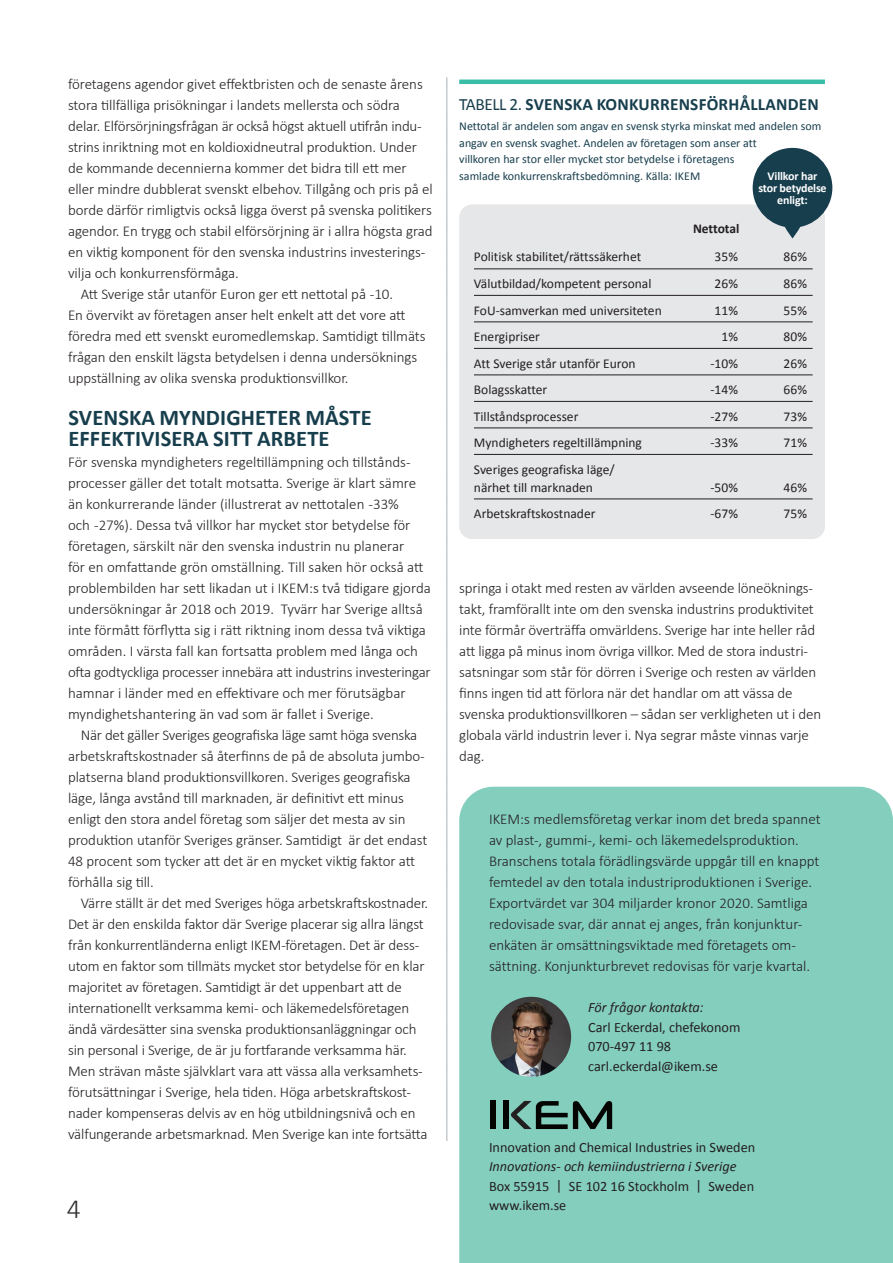
<style>
.page{position:relative;width:893px;height:1263px;background:#fff}
.page>*{position:absolute;margin:0;border:0;box-sizing:border-box;transform-origin:0 0}
.t1{font:300 27.75px "Calibri";color:#312f30}
.Mellanrubrik{font:700 22.5px/21px "Calibri";letter-spacing:.005em;color:#173e4d}
.Rubrik_bild_och_tabe{font:700 17.25px "Calibri";letter-spacing:.015em;color:#173e4d}
.Brödtext{font:300 15px/21px "Calibri";letter-spacing:-.01em;color:#231f20}
.t2{font:14.25px/19.5px "Calibri";color:#231f20}
.t3{font:italic 14.25px "Calibri";color:#231f20}
.Brödtext-2{font:13.5px/18px "Calibri";color:#231f20}
.Brödtext-3{font:700 13.5px "Calibri";letter-spacing:-.005em;color:#231f20}
.Rubrik_bild_och_tabe-2{font:12px/16.5px "Calibri";color:#173e4d}
.Brödtext-4{font:700 12px/12.5px "Calibri";letter-spacing:-.015em;color:#fff;text-align:center}
.s1{font-weight:400}
</style>
<div class="page">
<div style="left:459px;top:787px;width:434px;height:476px;background:#84cebe"></div>
<div style="left:490px;top:1101px;width:5px;height:28px;background:#040503"></div>
<div style="left:504px;top:1101px;width:5px;height:28px;background:#040503"></div>
<svg style="left:511px;top:1101px;width:101px;height:28px;background:#4f7a70"></svg>
<img style="left:491px;top:997px;width:80px;height:80px;border-radius:40px">
<hr style="left:446px;top:74px;width:3px;height:1068px;background:#fff;opacity:.12">
<div style="left:459px;top:204px;width:366px;height:335px;background:#e6e7e9;border-radius:13px"></div>
<hr style="left:474px;top:269px;width:339px;height:1px;background:#231f20">
<hr style="left:474px;top:295px;width:339px;height:1px;background:#231f20">
<hr style="left:474px;top:322px;width:339px;height:1px;background:#231f20">
<hr style="left:474px;top:348px;width:339px;height:1px;background:#231f20">
<hr style="left:474px;top:375px;width:339px;height:1px;background:#231f20">
<hr style="left:474px;top:401px;width:339px;height:1px;background:#231f20">
<hr style="left:474px;top:428px;width:339px;height:1px;background:#231f20">
<hr style="left:474px;top:454px;width:339px;height:1px;background:#231f20">
<hr style="left:474px;top:499px;width:339px;height:1px;background:#231f20">
<svg style="left:778px;top:225px;width:29px;height:13px"></svg>
<div style="left:753px;top:148px;width:79px;height:80px;background:#173e4d;border-radius:50%"></div>
<hr style="left:459px;top:80px;width:366px;height:4px;background:#38bda7">
<p class="Brödtext" style="left:68px;top:73px;width:366px">företagens agendor givet effektbristen och de senaste årens stora tillfälliga prisökningar i landets mellersta och södra delar. Elförsörjningsfrågan är också högst aktuell utifrån indu&shy;strins inriktning mot en koldioxidneutral produktion. Under de kommande decennierna kommer det bidra till ett mer eller mindre dubblerat svenskt elbehov. Tillgång och pris på el borde därför rimligtvis också ligga överst på svenska politikers agendor. En trygg och stabil elförsörjning är i allra högsta grad en viktig komponent för den svenska industrins investerings&shy;vilja och konkurrensförmåga.</p>
<p class="Brödtext" style="left:68px;top:283px;width:359px;text-indent:13px">Att Sverige står utanför Euron ger ett nettotal på -10.<br>En övervikt av företagen anser helt enkelt att det vore att föredra med ett svenskt euromedlemskap. Samtidigt tillmäts frågan den enskilt lägsta betydelsen i denna undersöknings uppställning av olika svenska produktionsvillkor.</p>
<p class="Mellanrubrik" style="left:68px;top:406px;width:305px">SVENSKA MYNDIGHETER MÅSTE<br>EFFEKTIVISERA SITT ARBETE</p>
<p class="Brödtext" style="left:68px;top:451px;width:364px">För svenska myndigheters regeltillämpning och tillstånds&shy;processer gäller det totalt motsatta. Sverige är klart sämre än konkurrerande länder (illustrerat av nettotalen -33%<br>och -27%). Dessa två villkor har mycket stor betydelse för företagen, särskilt när den svenska industrin nu planerar<br>för en omfattande grön omställning. Till saken hör också att problembilden har sett likadan ut i IKEM:s två tidigare gjorda undersökningar år 2018 och 2019. Tyvärr har Sverige alltså inte förmått förflytta sig i rätt riktning inom dessa två viktiga områden. I värsta fall kan fortsatta problem med långa och ofta godtyckliga processer innebära att industrins investeringar hamnar i länder med en effektivare och mer förutsägbar myndighetshantering än vad som är fallet i Sverige.</p>
<p class="Brödtext" style="left:68px;top:724px;width:361px;text-indent:13px">När det gäller Sveriges geografiska läge samt höga svenska arbetskraftskostnader så återfinns de på de absoluta jumbo&shy;platserna bland produktionsvillkoren. Sveriges geografiska läge, långa avstånd till marknaden, är definitivt ett minus enligt den stora andel företag som säljer det mesta av sin produktion utanför Sveriges gränser. Samtidigt är det endast 48 procent som tycker att det är en mycket viktig faktor att förhålla sig till.</p>
<p class="Brödtext" style="left:68px;top:892px;width:362px;text-indent:13px">Värre ställt är det med Sveriges höga arbetskraftskostnader.<br>Det är den enskilda faktor där Sverige placerar sig allra längst från konkurrentländerna enligt IKEM-företagen. Det är dess&shy;utom en faktor som tillmäts mycket stor betydelse för en klar majoritet av företagen. Samtidigt är det uppenbart att de internationellt verksamma kemi- och läkemedelsföretagen ändå värdesätter sina svenska produktionsanläggningar och sin personal i Sverige, de är ju fortfarande verksamma här.<br>Men strävan måste självklart vara att vässa alla verksamhets&shy;förutsättningar i Sverige, hela tiden. Höga arbetskraftskost&shy;nader kompenseras delvis av en hög utbildningsnivå och en välfungerande arbetsmarknad. Men Sverige kan inte fortsätta</p>
<p class="t1" style="left:67px;top:1191px;width:16px">4</p>
<p class="Rubrik_bild_och_tabe" style="left:459px;top:93px;width:361px"><span class="s1">TABELL 2.</span> SVENSKA KONKURRENSFÖRHÅLLANDEN</p>
<p class="Rubrik_bild_och_tabe-2" style="left:459px;top:117px;width:364px">Nettotal är andelen som angav en svensk styrka minskat med andelen som angav en svensk svaghet. Andelen av företagen som anser att<br>villkoren har stor eller mycket stor betydelse i företagens<br>samlade konkurrenskraftsbedömning. Källa: IKEM</p>
<p class="Brödtext-4" style="left:758px;top:169px;width:70px">Villkor har stor betydelse enligt:</p>
<p class="Brödtext-3" style="left:693px;top:220px;width:48px">Nettotal</p>
<p class="Brödtext-2" style="left:474px;top:247px;width:169px">Politisk stabilitet/rättssäkerhet</p>
<p class="Brödtext-2" style="left:715px;top:247px;width:25px">35%</p>
<p class="Brödtext-2" style="left:784px;top:247px;width:25px">86%</p>
<p class="Brödtext-2" style="left:474px;top:274px;width:179px">Välutbildad/kompetent personal</p>
<p class="Brödtext-2" style="left:715px;top:274px;width:25px">26%</p>
<p class="Brödtext-2" style="left:784px;top:274px;width:25px">86%</p>
<p class="Brödtext-2" style="left:474px;top:300px;width:189px">FoU-samverkan med universiteten</p>
<p class="Brödtext-2" style="left:715px;top:300px;width:25px">11%</p>
<p class="Brödtext-2" style="left:784px;top:300px;width:25px">55%</p>
<p class="Brödtext-2" style="left:474px;top:327px;width:67px">Energipriser</p>
<p class="Brödtext-2" style="left:721px;top:327px;width:18px">1%</p>
<p class="Brödtext-2" style="left:784px;top:327px;width:25px">80%</p>
<p class="Brödtext-2" style="left:474px;top:353px;width:163px">Att Sverige står utanför Euron</p>
<p class="Brödtext-2" style="left:710px;top:353px;width:29px">-10%</p>
<p class="Brödtext-2" style="left:784px;top:353px;width:25px">26%</p>
<p class="Brödtext-2" style="left:474px;top:380px;width:75px">Bolagsskatter</p>
<p class="Brödtext-2" style="left:710px;top:380px;width:29px">-14%</p>
<p class="Brödtext-2" style="left:784px;top:380px;width:25px">66%</p>
<p class="Brödtext-2" style="left:474px;top:406px;width:106px">Tillståndsprocesser</p>
<p class="Brödtext-2" style="left:710px;top:406px;width:29px">-27%</p>
<p class="Brödtext-2" style="left:784px;top:406px;width:25px">73%</p>
<p class="Brödtext-2" style="left:474px;top:433px;width:169px">Myndigheters regeltillämpning</p>
<p class="Brödtext-2" style="left:710px;top:433px;width:29px">-33%</p>
<p class="Brödtext-2" style="left:784px;top:433px;width:25px">71%</p>
<p class="Brödtext-2" style="left:474px;top:459px;width:142px">Sveriges geografiska läge/ närhet till marknaden</p>
<p class="Brödtext-2" style="left:710px;top:477px;width:29px">-50%</p>
<p class="Brödtext-2" style="left:784px;top:477px;width:25px">46%</p>
<p class="Brödtext-2" style="left:474px;top:504px;width:123px">Arbetskraftskostnader</p>
<p class="Brödtext-2" style="left:710px;top:504px;width:29px">-67%</p>
<p class="Brödtext-2" style="left:784px;top:504px;width:25px">75%</p>
<p class="Brödtext" style="left:459px;top:577px;width:363px">springa i otakt med resten av världen avseende löneöknings&shy;takt, framförallt inte om den svenska industrins produktivitet inte förmår överträffa omvärldens. Sverige har inte heller råd att ligga på minus inom övriga villkor. Med de stora industri&shy;satsningar som står för dörren i Sverige och resten av världen finns ingen tid att förlora när det handlar om att vässa de svenska produktionsvillkoren – sådan ser verkligheten ut i den globala värld industrin lever i. Nya segrar måste vinnas varje dag.</p>
<p class="Brödtext" style="left:489px;top:808px;width:333px">IKEM:s medlemsföretag verkar inom det breda spannet av plast-, gummi-, kemi- och läkemedelsproduktion.<br>Branschens totala förädlingsvärde uppgår till en knappt femtedel av den totala industriproduktionen i Sverige.<br>Exportvärdet var 304 miljarder kronor 2020. Samtliga redovisade svar, där annat ej anges, från konjunktur&shy;enkäten är omsättningsviktade med företagets om&shy;sättning. Konjunkturbrevet redovisas för varje kvartal.</p>
<p class="t3" style="left:588px;top:998px;width:117px">För frågor kontakta:</p>
<p class="t2" style="left:588px;top:1017px;width:154px">Carl Eckerdal, chefekonom</p>
<p class="t2" style="left:588px;top:1036px;width:131px">070-497 11 98 carl.eckerdal@ikem.se</p>
<p class="t2" style="left:489px;top:1136px;width:268px">Innovation and Chemical Industries in Sweden</p>
<p class="t3" style="left:489px;top:1158px;width:249px">Innovations- och kemiindustrierna i Sverige</p>
<p class="t2" style="left:489px;top:1175px;width:267px">Box 55915 | SE 102 16 Stockholm | Sweden www.ikem.se</p>
</div>
